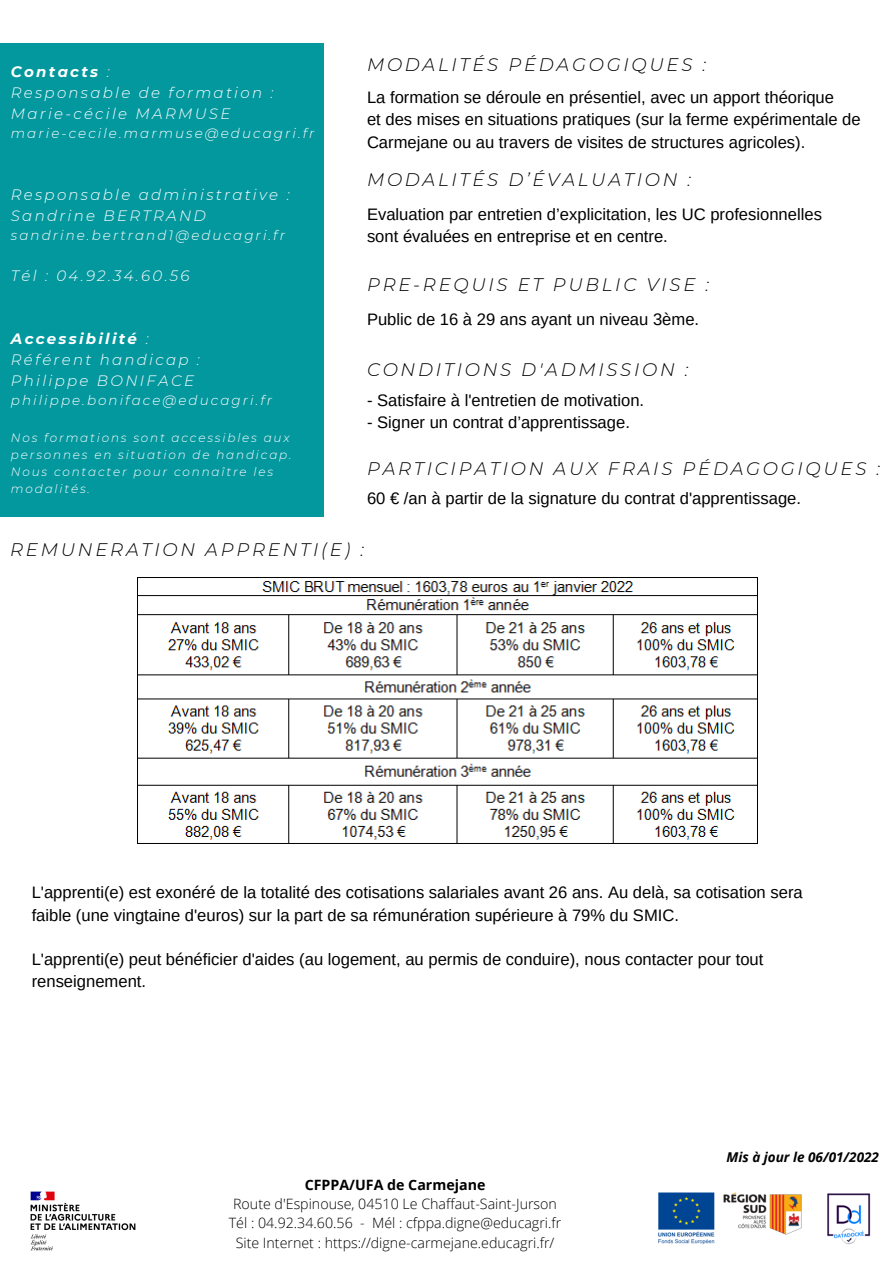
<style>
.page{position:relative;width:894px;height:1264px;background:#fff}
.page>*{position:absolute;margin:0;border:0;box-sizing:border-box;transform-origin:0 0}
.t1{font:italic 300 18.15px "Montserrat";letter-spacing:.15em;color:#000}
.t2{font:16.65px/22.5px "Arimo";color:#000}
.t3{font:italic 300 15px "Montserrat";letter-spacing:.15em;color:#fff}
.t4{font:italic 700 15px "Montserrat";letter-spacing:.15em;color:#fff}
.t5{font:300 14.25px "Open Sans";color:#000}
.t6{font:700 14.25px "Open Sans";color:#000}
.t7{font:italic 300 13.5px "Montserrat";letter-spacing:.15em;color:#fff}
.t8{font:italic 700 13.5px "Open Sans";color:#000}
.t9{font:italic 300 12px/17px "Montserrat";letter-spacing:.15em;color:#fff}
.s1{font-weight:300}
</style>
<div class="page">
<div style="left:0;top:44px;width:323px;height:473px;background:#03989e"></div>
<img style="left:30px;top:1191px;width:106px;height:60px">
<img style="left:137px;top:577px;width:621px;height:267px">
<img style="left:658px;top:1192px;width:213px;height:53px">
<p class="t4" style="left:11px;top:62px;width:100px">Contacts <span class="s1">:</span></p>
<p class="t3" style="left:11px;top:83px;width:264px">Responsable de formation :</p>
<p class="t3" style="left:11px;top:104px;width:221px">Marie-cécile MARMUSE</p>
<p class="t7" style="left:11px;top:125px;width:305px">marie-cecile.marmuse@educagri.fr</p>
<p class="t3" style="left:11px;top:185px;width:280px">Responsable administrative :</p>
<p class="t3" style="left:11px;top:206px;width:196px">Sandrine BERTRAND</p>
<p class="t7" style="left:11px;top:227px;width:275px">sandrine.bertrand1@educagri.fr</p>
<p class="t3" style="left:11px;top:266px;width:180px">Tél : 04.92.34.60.56</p>
<p class="t4" style="left:11px;top:329px;width:139px">Accessibilité <span class="s1">:</span></p>
<p class="t3" style="left:11px;top:350px;width:190px">Référent handicap :</p>
<p class="t3" style="left:11px;top:371px;width:185px">Philippe BONIFACE</p>
<p class="t7" style="left:11px;top:392px;width:263px">philippe.boniface@educagri.fr</p>
<p class="t9" style="left:11px;top:429px;width:282px">Nos formations sont accessibles aux personnes en situation de handicap.</p>
<p class="t9" style="left:11px;top:463px;width:264px">Nous contacter pour connaître les modalités.</p>
<p class="t1" style="left:367px;top:53px;width:340px">MODALITÉS PÉDAGOGIQUES :</p>
<p class="t2" style="left:367px;top:85px;width:468px">La formation se déroule en présentiel, avec un apport théorique</p>
<p class="t2" style="left:367px;top:108px;width:495px">et des mises en situations pratiques (sur la ferme expérimentale de<br>Carmejane ou au travers de visites de structures agricoles).</p>
<p class="t1" style="left:367px;top:168px;width:325px">MODALITÉS D’ÉVALUATION :</p>
<p class="t2" style="left:367px;top:203px;width:456px">Evaluation par entretien d’explicitation, les UC profesionnelles sont évaluées en entreprise et en centre.</p>
<p class="t1" style="left:367px;top:273px;width:343px">PRE-REQUIS ET PUBLIC VISE :</p>
<p class="t2" style="left:367px;top:308px;width:333px">Public de 16 à 29 ans ayant un niveau 3ème.</p>
<p class="t1" style="left:367px;top:358px;width:323px">CONDITIONS D'ADMISSION :</p>
<p class="t2" style="left:367px;top:388px;width:278px">- Satisfaire à l'entretien de motivation.</p>
<p class="t2" style="left:367px;top:411px;width:264px">- Signer un contrat d’apprentissage.</p>
<p class="t1" style="left:367px;top:458px;width:514px">PARTICIPATION AUX FRAIS PÉDAGOGIQUES :</p>
<p class="t2" style="left:367px;top:486px;width:435px">60 € /an à partir de la signature du contrat d'apprentissage.</p>
<p class="t1" style="left:10px;top:538px;width:355px">REMUNERATION APPRENTI(E) :</p>
<p class="t2" style="left:32px;top:881px;width:772px">L'apprenti(e) est exonéré de la totalité des cotisations salariales avant 26 ans. Au delà, sa cotisation sera faible (une vingtaine d'euros) sur la part de sa rémunération supérieure à 79% du SMIC.</p>
<p class="t2" style="left:32px;top:947px;width:733px">L'apprenti(e) peut bénéficier d'aides (au logement, au permis de conduire), nous contacter pour tout renseignement.</p>
<p class="t6" style="left:304px;top:1174px;width:182px">CFPPA/UFA de Carmejane</p>
<p class="t5" style="left:233px;top:1193px;width:325px">Route d'Espinouse, 04510 Le Chaffaut-Saint-Jurson</p>
<p class="t5" style="left:229px;top:1213px;width:334px">Tél : 04.92.34.60.56 - Mél : cfppa.digne@educagri.fr</p>
<p class="t5" style="left:236px;top:1232px;width:320px">Site Internet : https://digne-carmejane.educagri.fr/</p>
<p class="t8" style="left:726px;top:1147px;width:154px">Mis à jour le 06/01/2022</p>
</div>
